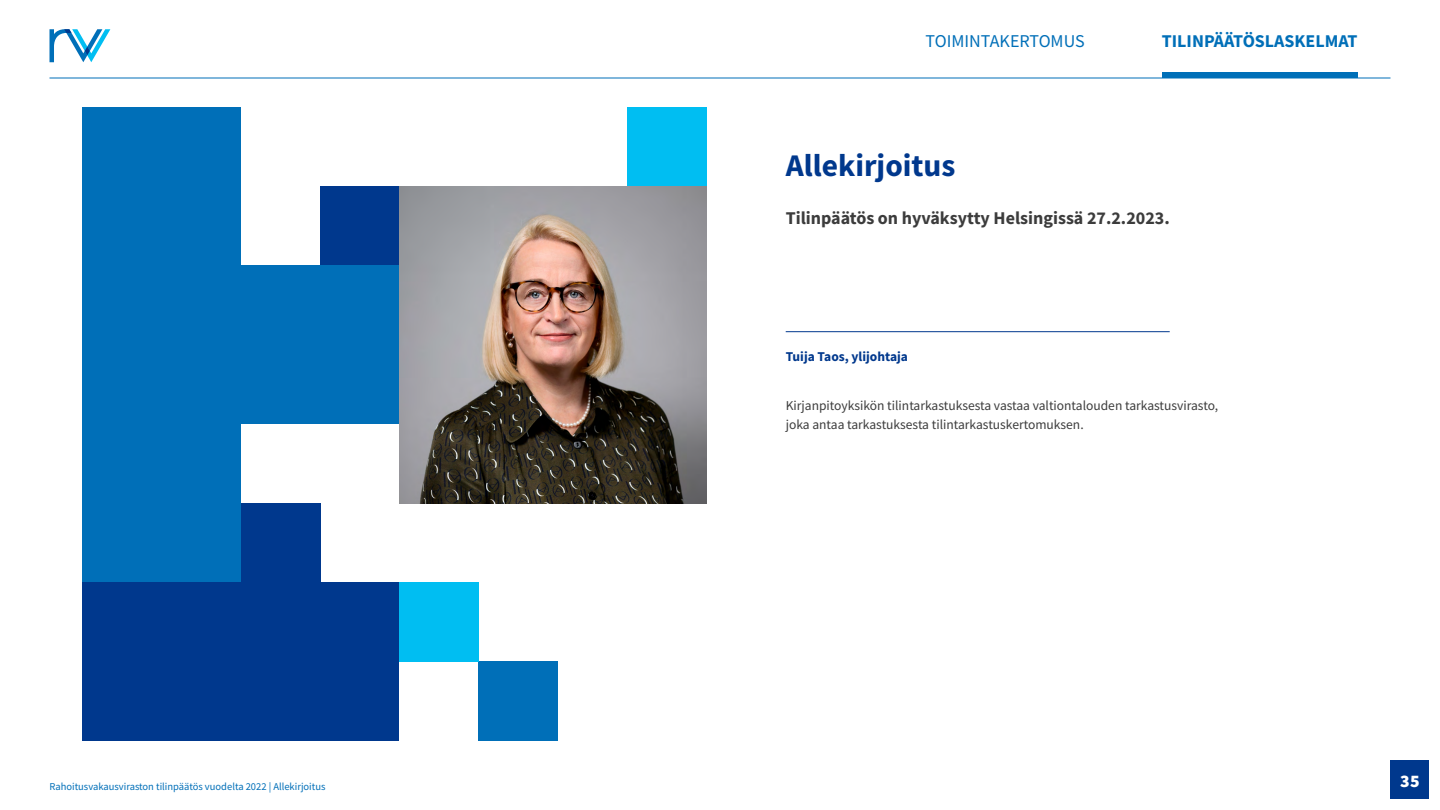
<style>
.page{position:relative;width:1440px;height:810px;background:#fff}
.page>*{position:absolute;margin:0;border:0;box-sizing:border-box;transform-origin:0 0}
.t1{font:700 31.5px "Source Sans Pro";color:#00388d}
.t2{font:700 18px "Source Sans Pro";color:#3c3c3c}
.t3{font:700 18px "Source Sans Pro";color:#006fb8}
.t4{font:18px "Source Sans Pro";color:#006fb8}
.t5{font:900 17.7px "Source Sans Pro";color:#fff}
.t6{font:13.5px/19.5px "Source Sans Pro";color:#3c3c3c}
.t7{font:700 13.5px "Source Sans Pro";color:#00388d}
.t8{font:10.5px "Source Sans Pro";color:#006fb8}
</style>
<div class="page">
<div style="left:1390px;top:760px;width:40px;height:40px;background:#00388d"></div>
<div style="left:479px;top:662px;width:79px;height:79px;background:#006fb8"></div>
<div style="left:241px;top:503px;width:79px;height:80px;background:#00388d"></div>
<div style="left:399px;top:583px;width:80px;height:79px;background:#00bef2"></div>
<div style="left:320px;top:186px;width:79px;height:80px;background:#00388d"></div>
<div style="left:627px;top:107px;width:79px;height:79px;background:#00bef2"></div>
<div style="left:82px;top:107px;width:159px;height:476px;background:#006fb8"></div>
<div style="left:82px;top:583px;width:317px;height:158px;background:#00388d"></div>
<div style="left:241px;top:266px;width:158px;height:158px;background:#006fb8"></div>
<img style="left:399px;top:186px;width:307px;height:317px">
<hr style="left:786px;top:331px;width:384px;height:1px;background:#00388d">
<hr style="left:50px;top:78px;width:1340px;height:1px;background:#006fb8">
<div style="left:1162px;top:73px;width:196px;height:5px;background:#006fb8"></div>
<svg style="left:50px;top:29px;width:60px;height:33px"></svg>
<p class="t8" style="left:50px;top:780px;width:278px">Rahoitusvakausviraston tilinpäätös vuodelta 2022 | Allekirjoitus</p>
<h2 class="t4" style="left:926px;top:29px;width:161px">TOIMINTAKERTOMUS</h2>
<h2 class="t3" style="left:1162px;top:28px;width:197px">TILINPÄÄTÖSLASKELMAT</h2>
<h1 class="t1" style="left:786px;top:144px;width:171px">Allekirjoitus</h1>
<h2 class="t2" style="left:786px;top:206px;width:383px">Tilinpäätös on hyväksytty Helsingissä 27.2.2023.</h2>
<p class="t7" style="left:786px;top:347px;width:124px">Tuija Taos, ylijohtaja</p>
<p class="t6" style="left:786px;top:395px;width:434px">Kirjanpitoyksikön tilintarkastuksesta vastaa valtiontalouden tarkastusvirasto, joka antaa tarkastuksesta tilintarkastuskertomuksen.</p>
<h3 class="t5" style="left:1400px;top:769px;width:21px">35</h3>
</div>
